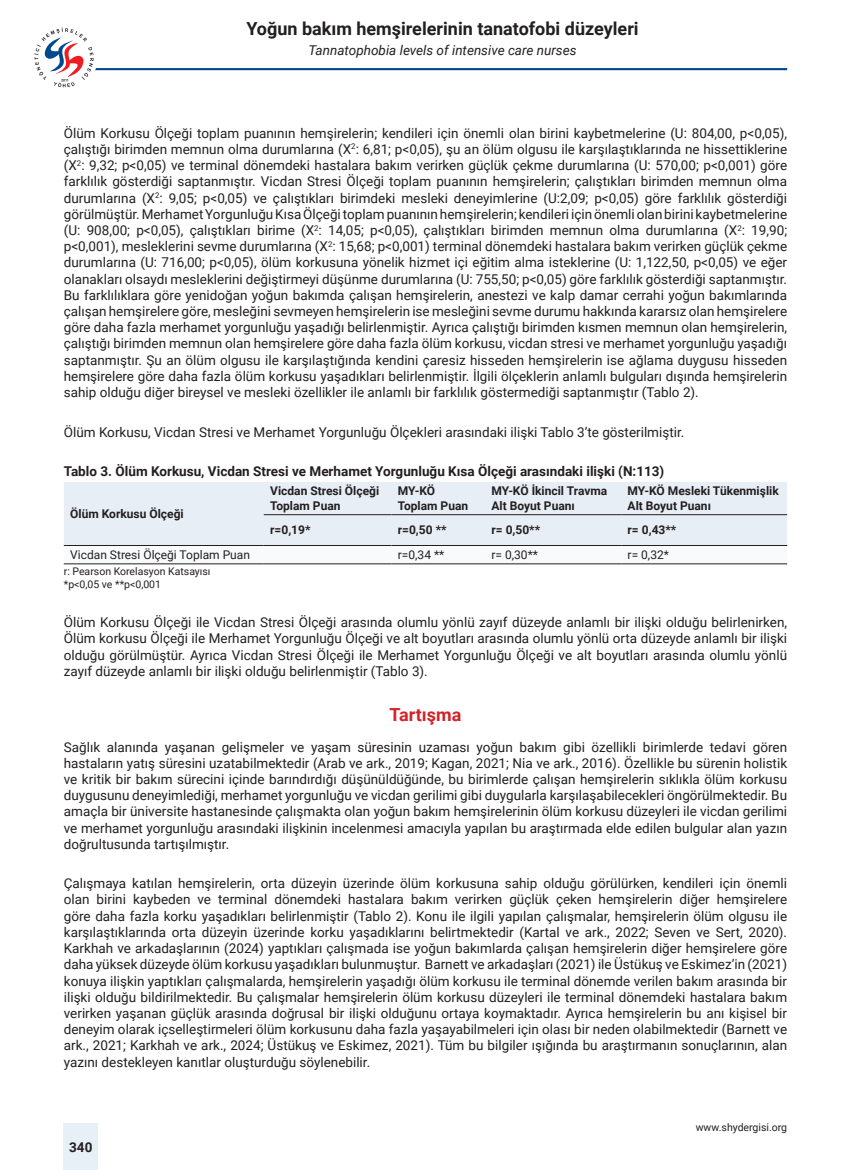
<style>
.page{position:relative;width:851px;height:1170px;background:#fff}
.page>*{position:absolute;margin:0;border:0;box-sizing:border-box;transform-origin:0 0}
.t1{font:700 18px "Roboto";color:#231f20}
.Başlık_1{font:700 18px "Roboto";color:#d1232a}
.Paragraf{font:13.5px/16.2px "Roboto";color:#231f20;text-align:justify}
.Tablo_Başlık{font:700 13.5px "Roboto";color:#231f20}
.t2{font:italic 13.5px "Roboto";color:#231f20}
.Tablo_Bold_Satır{font:700 12px/14.4px "Roboto";color:#231f20}
.Tablo_Satır{font:12px "Roboto";color:#231f20}
.Tablo_dipnot{font:10.5px "Roboto";color:#231f20}
</style>
<div class="page">
<hr style="left:64px;top:68px;width:723px;height:2px;background:#004789">
<div style="left:30px;top:24px;width:68px;height:66px;background:#fff;border-radius:50%"></div>
<svg style="left:34px;top:28px;width:60px;height:59px"></svg>
<div style="left:64px;top:1123px;width:34px;height:46px;background:#e7eff7"></div>
<div style="left:64px;top:482px;width:723px;height:63px;background:#e8eef6"></div>
<hr style="left:264px;top:514px;width:127px;height:1px;background:#231f20">
<hr style="left:391px;top:514px;width:94px;height:1px;background:#231f20">
<hr style="left:485px;top:514px;width:136px;height:1px;background:#231f20">
<hr style="left:621px;top:514px;width:166px;height:1px;background:#231f20">
<hr style="left:64px;top:545px;width:200px;height:1px;background:#231f20">
<hr style="left:264px;top:545px;width:127px;height:1px;background:#231f20">
<hr style="left:391px;top:545px;width:94px;height:1px;background:#231f20">
<hr style="left:485px;top:545px;width:136px;height:1px;background:#231f20">
<hr style="left:621px;top:545px;width:166px;height:1px;background:#231f20">
<hr style="left:64px;top:563px;width:200px;height:1px;background:#231f20">
<hr style="left:264px;top:563px;width:127px;height:1px;background:#231f20">
<hr style="left:391px;top:563px;width:94px;height:1px;background:#231f20">
<hr style="left:485px;top:563px;width:136px;height:1px;background:#231f20">
<hr style="left:621px;top:563px;width:166px;height:1px;background:#231f20">
<h1 class="t1" style="left:246px;top:16px;width:394px">Yoğun bakım hemşirelerinin tanatofobi düzeyleri</h1>
<p class="t2" style="left:308px;top:41px;width:269px">Tannatophobia levels of intensive care nurses</p>
<p class="Paragraf" style="left:64px;top:124px;width:724px">Ölüm Korkusu Ölçeği toplam puanının hemşirelerin; kendileri için önemli olan birini kaybetmelerine (U: 804,00, p&lt;0,05), çalıştığı birimden memnun olma durumlarına (X<sup>2</sup>: 6,81; p&lt;0,05), şu an ölüm olgusu ile karşılaştıklarında ne hissettiklerine (X<sup>2</sup>: 9,32; p&lt;0,05) ve terminal dönemdeki hastalara bakım verirken güçlük çekme durumlarına (U: 570,00; p&lt;0,001) göre farklılık gösterdiği saptanmıştır. Vicdan Stresi Ölçeği toplam puanının hemşirelerin; çalıştıkları birimden memnun olma durumlarına (X<sup>2</sup>: 9,05; p&lt;0,05) ve çalıştıkları birimdeki mesleki deneyimlerine (U:2,09; p&lt;0,05) göre farklılık gösterdiği görülmüştür. Merhamet Yorgunluğu Kısa Ölçeği toplam puanının hemşirelerin; kendileri için önemli olan birini kaybetmelerine (U: 908,00; p&lt;0,05), çalıştıkları birime (X<sup>2</sup>: 14,05; p&lt;0,05), çalıştıkları birimden memnun olma durumlarına (X<sup>2</sup>: 19,90; p&lt;0,001), mesleklerini sevme durumlarına (X<sup>2</sup>: 15,68; p&lt;0,001) terminal dönemdeki hastalara bakım verirken güçlük çekme durumlarına (U: 716,00; p&lt;0,05), ölüm korkusuna yönelik hizmet içi eğitim alma isteklerine (U: 1,122,50, p&lt;0,05) ve eğer olanakları olsaydı mesleklerini değiştirmeyi düşünme durumlarına (U: 755,50; p&lt;0,05) göre farklılık gösterdiği saptanmıştır.<br>Bu farklılıklara göre yenidoğan yoğun bakımda çalışan hemşirelerin, anestezi ve kalp damar cerrahi yoğun bakımlarında çalışan hemşirelere göre, mesleğini sevmeyen hemşirelerin ise mesleğini sevme durumu hakkında kararsız olan hemşirelere göre daha fazla merhamet yorgunluğu yaşadığı belirlenmiştir. Ayrıca çalıştığı birimden kısmen memnun olan hemşirelerin, çalıştığı birimden memnun olan hemşirelere göre daha fazla ölüm korkusu, vicdan stresi ve merhamet yorgunluğu yaşadığı saptanmıştır. Şu an ölüm olgusu ile karşılaştığında kendini çaresiz hisseden hemşirelerin ise ağlama duygusu hisseden hemşirelere göre daha fazla ölüm korkusu yaşadıkları belirlenmiştir. İlgili ölçeklerin anlamlı bulguları dışında hemşirelerin sahip olduğu diğer bireysel ve mesleki özellikler ile anlamlı bir farklılık göstermediği saptanmıştır (Tablo 2).</p>
<p class="Paragraf" style="left:64px;top:423px;width:622px">Ölüm Korkusu, Vicdan Stresi ve Merhamet Yorgunluğu Ölçekleri arasındaki ilişki Tablo 3’te gösterilmiştir.</p>
<p class="Tablo_Başlık" style="left:64px;top:461px;width:602px">Tablo 3. Ölüm Korkusu, Vicdan Stresi ve Merhamet Yorgunluğu Kısa Ölçeği arasındaki ilişki (N:113)</p>
<p class="Tablo_Bold_Satır" style="left:70px;top:506px;width:115px">Ölüm Korkusu Ölçeği</p>
<p class="Tablo_Bold_Satır" style="left:491px;top:483px;width:117px">MY-KÖ İkincil Travma</p>
<p class="Tablo_Bold_Satır" style="left:491px;top:497px;width:85px">Alt Boyut Puanı</p>
<p class="Tablo_Bold_Satır" style="left:270px;top:483px;width:110px">Vicdan Stresi Ölçeği</p>
<p class="Tablo_Bold_Satır" style="left:270px;top:497px;width:72px">Toplam Puan</p>
<p class="Tablo_Bold_Satır" style="left:398px;top:483px;width:39px">MY-KÖ</p>
<p class="Tablo_Bold_Satır" style="left:398px;top:497px;width:72px">Toplam Puan</p>
<p class="Tablo_Bold_Satır" style="left:627px;top:483px;width:153px">MY-KÖ Mesleki Tükenmişlik<br>Alt Boyut Puanı</p>
<p class="Tablo_Bold_Satır" style="left:270px;top:522px;width:42px">r=0,19*</p>
<p class="Tablo_Bold_Satır" style="left:398px;top:522px;width:50px">r=0,50 **</p>
<p class="Tablo_Bold_Satır" style="left:491px;top:522px;width:50px">r= 0,50**</p>
<p class="Tablo_Bold_Satır" style="left:627px;top:522px;width:50px">r= 0,43**</p>
<p class="Tablo_Satır" style="left:70px;top:546px;width:181px">Vicdan Stresi Ölçeği Toplam Puan</p>
<p class="Tablo_Satır" style="left:398px;top:546px;width:48px">r=0,34 **</p>
<p class="Tablo_Satır" style="left:491px;top:546px;width:48px">r= 0,30**</p>
<p class="Tablo_Satır" style="left:627px;top:546px;width:43px">r= 0,32*</p>
<p class="Tablo_dipnot" style="left:64px;top:564px;width:148px">r: Pearson Korelasyon Katsayısı</p>
<p class="Tablo_dipnot" style="left:64px;top:576px;width:99px">*p&lt;0,05 ve **p&lt;0,001</p>
<p class="Paragraf" style="left:64px;top:613px;width:724px">Ölüm Korkusu Ölçeği ile Vicdan Stresi Ölçeği arasında olumlu yönlü zayıf düzeyde anlamlı bir ilişki olduğu belirlenirken, Ölüm korkusu Ölçeği ile Merhamet Yorgunluğu Ölçeği ve alt boyutları arasında olumlu yönlü orta düzeyde anlamlı bir ilişki olduğu görülmüştür. Ayrıca Vicdan Stresi Ölçeği ile Merhamet Yorgunluğu Ölçeği ve alt boyutları arasında olumlu yönlü zayıf düzeyde anlamlı bir ilişki olduğu belirlenmiştir (Tablo 3).</p>
<p class="Başlık_1" style="left:389px;top:701px;width:73px">Tartışma</p>
<p class="Paragraf" style="left:64px;top:738px;width:724px">Sağlık alanında yaşanan gelişmeler ve yaşam süresinin uzaması yoğun bakım gibi özellikli birimlerde tedavi gören hastaların yatış süresini uzatabilmektedir (Arab ve ark., 2019; Kagan, 2021; Nia ve ark., 2016). Özellikle bu sürenin holistik ve kritik bir bakım sürecini içinde barındırdığı düşünüldüğünde, bu birimlerde çalışan hemşirelerin sıklıkla ölüm korkusu duygusunu deneyimlediği, merhamet yorgunluğu ve vicdan gerilimi gibi duygularla karşılaşabilecekleri öngörülmektedir. Bu amaçla bir üniversite hastanesinde çalışmakta olan yoğun bakım hemşirelerinin ölüm korkusu düzeyleri ile vicdan gerilimi ve merhamet yorgunluğu arasındaki ilişkinin incelenmesi amacıyla yapılan bu araştırmada elde edilen bulgular alan yazın doğrultusunda tartışılmıştır.</p>
<p class="Paragraf" style="left:64px;top:874px;width:724px">Çalışmaya katılan hemşirelerin, orta düzeyin üzerinde ölüm korkusuna sahip olduğu görülürken, kendileri için önemli olan birini kaybeden ve terminal dönemdeki hastalara bakım verirken güçlük çeken hemşirelerin diğer hemşirelere göre daha fazla korku yaşadıkları belirlenmiştir (Tablo 2). Konu ile ilgili yapılan çalışmalar, hemşirelerin ölüm olgusu ile karşılaştıklarında orta düzeyin üzerinde korku yaşadıklarını belirtmektedir (Kartal ve ark., 2022; Seven ve Sert, 2020).<br>Karkhah ve arkadaşlarının (2024) yaptıkları çalışmada ise yoğun bakımlarda çalışan hemşirelerin diğer hemşirelere göre daha yüksek düzeyde ölüm korkusu yaşadıkları bulunmuştur. Barnett ve arkadaşları (2021) ile Üstükuş ve Eskimez’in (2021) konuya ilişkin yaptıkları çalışmalarda, hemşirelerin yaşadığı ölüm korkusu ile terminal dönemde verilen bakım arasında bir ilişki olduğu bildirilmektedir. Bu çalışmalar hemşirelerin ölüm korkusu düzeyleri ile terminal dönemdeki hastalara bakım verirken yaşanan güçlük arasında doğrusal bir ilişki olduğunu ortaya koymaktadır. Ayrıca hemşirelerin bu anı kişisel bir deneyim olarak içselleştirmeleri ölüm korkusunu daha fazla yaşayabilmeleri için olası bir neden olabilmektedir (Barnett ve ark., 2021; Karkhah ve ark., 2024; Üstükuş ve Eskimez, 2021). Tüm bu bilgiler ışığında bu araştırmanın sonuçlarının, alan yazını destekleyen kanıtlar oluşturduğu söylenebilir.</p>
<p class="Tablo_Başlık" style="left:69px;top:1137px;width:25px">340</p>
<p class="Tablo_dipnot" style="left:695px;top:1119px;width:93px">www.shydergisi.org</p>
</div>
